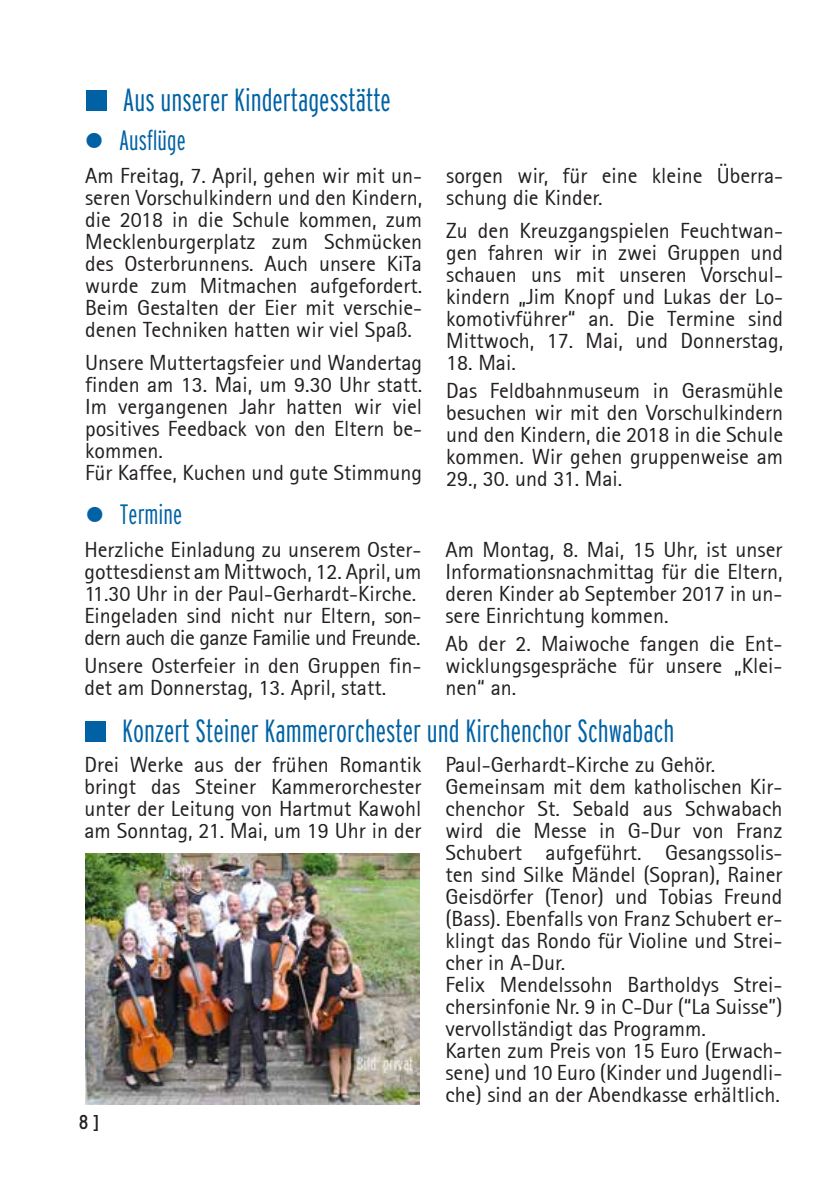
<style>
.page{position:relative;width:840px;height:1191px;background:#fff}
.page>*{position:absolute;margin:0;border:0;box-sizing:border-box;transform-origin:0 0}
.t1{font:300 extra-condensed 32px "Interstate";color:#0062a4}
.t2{font:300 extra-condensed 28px "Interstate";color:#0062a4}
.t3{font:22px/22px "Rotis Sans Serif 55";color:#231f20}
.t4{font:condensed 20px "Interstate";color:#231f20}
</style>
<div class="page">
<div style="left:86px;top:91px;width:20px;height:20px;background:#0062a4"></div>
<div style="left:85px;top:721px;width:20px;height:20px;background:#0062a4"></div>
<img style="left:85px;top:853px;width:335px;height:251px">
<h1 class="t1" style="left:123px;top:82px;width:269px">Aus unserer Kindertagesstätte</h1>
<p class="t2" style="left:84px;top:125px;width:103px">● Ausflüge</p>
<p class="t3" style="left:85px;top:164px;width:338px;text-align:justify">Am Freitag, 7. April, gehen wir mit un&shy;seren Vorschulkindern und den Kindern, die 2018 in die Schule kommen, zum Mecklenburgerplatz zum Schmücken des Osterbrunnens. Auch unsere KiTa wurde zum Mitmachen aufgefordert.<br>Beim Gestalten der Eier mit verschie&shy;denen Techniken hatten wir viel Spaß.</p>
<p class="t3" style="left:85px;top:351px;width:338px">Unsere Muttertagsfeier und Wandertag finden am 13. Mai, um 9.30 Uhr statt.<br>Im vergangenen Jahr hatten wir viel positives Feedback von den Eltern be&shy;kommen.<br>Für Kaffee, Kuchen und gute Stimmung</p>
<p class="t2" style="left:85px;top:499px;width:98px">● Termine</p>
<p class="t3" style="left:84px;top:538px;width:338px">Herzliche Einladung zu unserem Oster&shy;gottesdienst am Mittwoch, 12. April, um 11.30 Uhr in der Paul-Gerhardt-Kirche.<br>Eingeladen sind nicht nur Eltern, son&shy;dern auch die ganze Familie und Freunde.</p>
<p class="t3" style="left:84px;top:654px;width:338px">Unsere Osterfeier in den Gruppen fin&shy;det am Donnerstag, 13. April, statt.</p>
<p class="t3" style="left:446px;top:164px;width:338px">sorgen wir, für eine kleine Überra&shy;schung die Kinder.</p>
<p class="t3" style="left:446px;top:219px;width:338px;text-align:justify">Zu den Kreuzgangspielen Feuchtwan&shy;gen fahren wir in zwei Gruppen und schauen uns mit unseren Vorschul&shy;kindern „Jim Knopf und Lukas der Lo&shy;komotivführer“ an. Die Termine sind Mittwoch, 17. Mai, und Donnerstag,</p>
<p class="t3" style="left:446px;top:349px;width:338px;line-height:27.6px">18. Mai.<br>Das Feldbahnmuseum in Gerasmühle</p>
<p class="t3" style="left:446px;top:401px;width:338px;text-align:justify">besuchen wir mit den Vorschulkindern und den Kindern, die 2018 in die Schule kommen. Wir gehen gruppenweise am 29., 30. und 31. Mai.</p>
<p class="t3" style="left:445px;top:538px;width:338px;text-align:justify">Am Montag, 8. Mai, 15 Uhr, ist unser Informationsnachmittag für die Eltern, deren Kinder ab September 2017 in un&shy;sere Einrichtung kommen.</p>
<p class="t3" style="left:445px;top:632px;width:338px;text-align:justify">Ab der 2. Maiwoche fangen die Ent&shy;wicklungsgespräche für unsere „Klei&shy;nen“ an.</p>
<h1 class="t1" style="left:122px;top:712px;width:553px">Konzert Steiner Kammerorchester und Kirchenchor Schwabach</h1>
<p class="t3" style="left:84px;top:753px;width:338px;text-align:justify">Drei Werke aus der frühen Romantik bringt das Steiner Kammerorchester unter der Leitung von Hartmut Kawohl am Sonntag, 21. Mai, um 19 Uhr in der</p>
<p class="t3" style="left:445px;top:753px;width:338px">Paul-Gerhardt-Kirche zu Gehör.<br>Gemeinsam mit dem katholischen Kir&shy;chenchor St. Sebald aus Schwabach wird die Messe in G-Dur von Franz Schubert aufgeführt. Gesangssolis&shy;ten sind Silke Mändel (Sopran), Rainer Geisdörfer (Tenor) und Tobias Freund (Bass). Ebenfalls von Franz Schubert er&shy;klingt das Rondo für Violine und Strei&shy;cher in A-Dur.<br>Felix Mendelssohn Bartholdys Strei&shy;chersinfonie Nr. 9 in C-Dur (“La Suisse”) vervollständigt das Programm.<br>Karten zum Preis von 15 Euro (Erwach&shy;sene) und 10 Euro (Kinder und Jugendli&shy;che) sind an der Abendkasse erhältlich.</p>
<p class="t4" style="left:79px;top:1111px;width:22px">8 ]</p>
</div>
